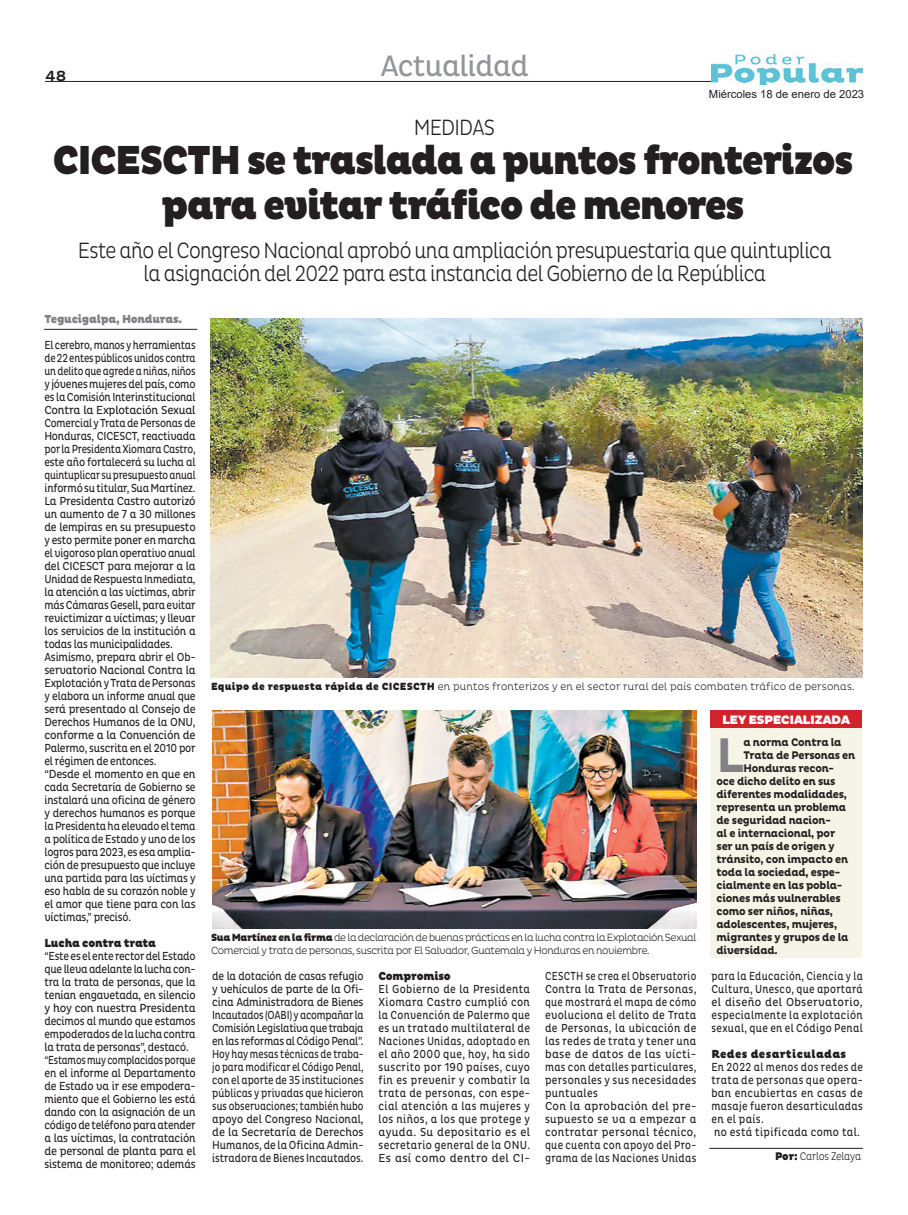
<style>
.page{position:relative;width:908px;height:1215px;background:#fff}
.page>*{position:absolute;margin:0;border:0;box-sizing:border-box;transform-origin:0 0}
.t1{font:700 49.5px "Pluto";color:#808285;scale:.9 1}
.t2{font:900 41.25px/45.5px "Pluto";letter-spacing:-.05em;color:#231f20;text-align:center;scale:.9 1}
.t3{font:30px "Pluto Cond";letter-spacing:-.025em;color:#939598}
.t4{font:300 22.5px/23.8px "Pluto Cond";letter-spacing:-.03em;color:#231f20;text-align:center;scale:.9 1}
.t5{font:500 15px "Pluto";color:#231f20}
.t6{font:900 12.5px "Pluto";letter-spacing:-.045em;color:#fff}
.t7{font:11.88px/13px "Pluto Cond";letter-spacing:-.02em;color:#231f20;scale:.86 1}
.t8{font:11.88px/13px "Pluto Cond";letter-spacing:-.02em;color:#231f20;text-align:justify;scale:.9 1}
.t9{font:11.88px/13px "Pluto Cond";letter-spacing:-.02em;color:#231f20;scale:.89 1}
.t10{font:11.88px/13px "Pluto Cond";letter-spacing:.03em;color:#231f20;scale:.83 1}
.t11{font:11.88px/13px "Pluto Cond";letter-spacing:.03em;color:#231f20;scale:.87 1}
.t12{font:11.88px/13px "Pluto Cond";letter-spacing:-.02em;color:#231f20;text-align:justify;scale:.85 1}
.t13{font:900 11.88px "Pluto";letter-spacing:-.02em;color:#231f20;scale:.9 1}
.t14{font:900 11.88px "Pluto";letter-spacing:-.02em;color:#808285;scale:.9 1}
.t15{font:900 11.88px "Pluto";letter-spacing:.03em;color:#231f20;scale:.9 1}
.t16{font:700 11.25px "Pluto";letter-spacing:-.02em;color:#231f20;scale:.9 1}
.t17{font:11.25px "Arial";color:#231f20}
.t18{font:300 11.25px "Pluto Cond";letter-spacing:-.01em;color:#231f20;scale:.9 1}
.t19{font:300 10.62px/13px "Pluto";letter-spacing:-.04em;color:#231f20;scale:.9 1}
.t20{font:300 10.62px "Pluto";letter-spacing:.02em;color:#231f20;scale:.9 1}
.s1{font-weight:900}
.s2{font-family:"Pluto";font-weight:900}
</style>
<div class="page">
<hr style="left:45px;top:81px;width:817px;height:1px;background:#231f20">
<img style="left:711px;top:54px;width:151px;height:30px">
<img style="left:210px;top:318px;width:651px;height:360px">
<hr style="left:709px;top:1148px;width:153px;height:1px;background:#231f20">
<hr style="left:44px;top:329px;width:153px;height:1px;background:#231f20">
<div style="left:710px;top:715px;width:151px;height:243px;background:#f5f4e6"></div>
<div style="left:710px;top:710px;width:151px;height:18px;background:#d1232a"></div>
<img style="left:213px;top:710px;width:483px;height:219px">
<p class="t5" style="left:45px;top:67px;width:23px">48</p>
<h3 class="t3" style="left:380px;top:48px;width:150px">Actualidad</h3>
<h3 class="t4" style="left:413px;top:115px;width:92px">MEDIDAS</h3>
<p class="t17" style="left:708px;top:86px;width:157px">Miércoles 18 de enero de 2023</p>
<h2 class="t2" style="left:53px;top:139px;width:891px">CICESCTH se traslada a puntos fronterizos para evitar tráfico de menores</h2>
<h3 class="t4" style="left:78px;top:238px;width:838px">Este año el Congreso Nacional aprobó una ampliación presupuestaria que quintuplica la asignación del 2022 para esta instancia del Gobierno de la República</h3>
<p class="t14" style="left:44px;top:312px;width:155px">Tegucigalpa, Honduras.</p>
<p class="t7" style="left:44px;top:339px;width:177px">El cerebro, manos y herramientas de 22 entes públicos unidos contra un delito que agrede a niñas, niños y jóvenes mujeres del país, como es la Comisión Interinstitucional<br>Contra la Explotación Sexual<br>Comercial y Trata de Personas de<br>Honduras, CICESCT, reactivada por la Presidenta Xiomara Castro, este año fortalecerá su lucha al quintuplicar su presupuesto anual informó su titular, Sua Martínez.<br>La Presidenta Castro autorizó un aumento de 7 a 30 millones de lempiras en su presupuesto y esto permite poner en marcha el vigoroso plan operativo anual del CICESCT para mejorar a la<br>Unidad de Respuesta Inmediata, la atención a las víctimas, abrir más Cámaras Gesell, para evitar revictimizar a víctimas; y llevar los servicios de la institución a todas las municipalidades.<br>Asimismo, prepara abrir el Ob&shy;servatorio Nacional Contra la<br>Explotación y Trata de Personas y elabora un informe anual que será presentado al Consejo de<br>Derechos Humanos de la ONU, conforme a la Convención de<br>Palermo, suscrita en el 2010 por el régimen de entonces.<br>“Desde el momento en que en cada Secretaría de Gobierno se instalará una oficina de género y derechos humanos es porque la Presidenta ha elevado el tema a política de Estado y uno de los logros para 2023, es esa amplia&shy;ción de presupuesto que incluye una partida para las víctimas y eso habla de su corazón noble y el amor que tiene para con las víctimas,” precisó.</p>
<p class="t13" style="left:44px;top:936px;width:125px">Lucha contra trata</p>
<p class="t9" style="left:44px;top:950px;width:171px">“Este es el ente rector del Estado que lleva adelante la lucha con&shy;tra la trata de personas, que la tenían engavetada, en silencio y hoy con nuestra Presidenta decimos al mundo que estamos empoderados de la lucha contra la trata de personas”, destacó. “Estamos muy complacidos porque en el informe al Departamento de Estado va ir ese empodera&shy;miento que el Gobierno les está dando con la asignación de un código de teléfono para atender a las víctimas, la contratación de personal de planta para el sistema de monitoreo; además</p>
<p class="t20" style="left:211px;top:681px;width:716px"><span class="s1">Equipo de respuesta rápida de CICESCTH</span> en puntos fronterizos y en el sector rural del país combaten tráfico de personas.</p>
<p class="t6" style="left:721px;top:712px;width:130px">LEY ESPECIALIZADA</p>
<h1 class="t1" style="left:716px;top:727px;width:32px">L</h1>
<p class="t16" style="left:743px;top:735px;width:110px">a norma Contra la</p>
<p class="t16" style="left:743px;top:748px;width:126px">Trata de Personas en</p>
<p class="t16" style="left:743px;top:762px;width:102px">Honduras recon-</p>
<p class="t16" style="left:716px;top:774px;width:134px">oce dicho delito en sus</p>
<p class="t16" style="left:716px;top:787px;width:146px">diferentes modalidades,</p>
<p class="t16" style="left:716px;top:801px;width:145px">representa un problema</p>
<p class="t16" style="left:716px;top:814px;width:129px">de seguridad nacion-</p>
<p class="t16" style="left:716px;top:826px;width:133px">al e internacional, por</p>
<p class="t16" style="left:716px;top:839px;width:132px">ser un país de origen y</p>
<p class="t16" style="left:716px;top:853px;width:148px">tránsito, con impacto en</p>
<p class="t16" style="left:716px;top:866px;width:139px">toda la sociedad, espe-</p>
<p class="t16" style="left:716px;top:878px;width:141px">cialmente en las pobla-</p>
<p class="t16" style="left:716px;top:891px;width:140px">ciones más vulnerables</p>
<p class="t16" style="left:716px;top:904px;width:131px">como ser niños, niñas,</p>
<p class="t16" style="left:716px;top:918px;width:135px">adolescentes, mujeres,</p>
<p class="t16" style="left:716px;top:931px;width:148px">migrantes y grupos de la</p>
<p class="t16" style="left:716px;top:944px;width:69px">diversidad.</p>
<p class="t19" style="left:211px;top:931px;width:540px"><span class="s1">Sua Martínez en la firma</span> de la declaración de buenas prácticas en la lucha contra la Explotación Sexual<br>Comercial y trata de personas, suscrita por El Salvador, Guatemala y Honduras en noviembre.</p>
<p class="t8" style="left:212px;top:969px;width:170px">de la dotación de casas refugio y vehículos de parte de la Ofi&shy;cina Administradora de Bienes Incautados (OABI) y acompañar la Comisión Legislativa que trabaja en las reformas al Código Penal”.<br>Hoy hay mesas técnicas de traba&shy;jo para modificar el Código Penal, con el aporte de 35 instituciones públicas y privadas que hicieron sus observaciones; también hubo apoyo del Congreso Nacional, de la Secretaría de Derechos Humanos, de la Oficina Admin&shy;istradora de Bienes Incautados.</p>
<p class="t13" style="left:378px;top:969px;width:82px">Compromiso</p>
<p class="t10" style="left:545px;top:969px;width:184px">CESCTH se crea el Observatorio<br>Contra la Trata de Personas, que mostrará el mapa de cómo evoluciona el delito de Trata de Personas, la ubicación de las redes de trata y tener una base de datos de las vícti&shy;mas con detalles particulares, personales y sus necesidades puntuales<br>Con la aprobación del pre&shy;supuesto se va a empezar a contratar personal técnico, que cuenta con apoyo del Pro&shy;grama de las Naciones Unidas</p>
<p class="t12" style="left:711px;top:969px;width:179px">para la Educación, Ciencia y la Cultura, Unesco, que aportará el diseño del Observatorio, especialmente la explotación sexual, que en el Código Penal</p>
<p class="t8" style="left:378px;top:982px;width:170px">El Gobierno de la Presidenta Xiomara Castro cumplió con la Convención de Palermo que es un tratado multilateral de Naciones Unidas, adoptado en el año 2000 que, hoy, ha sido suscrito por 190 países, cuyo fin es prevenir y combatir la trata de personas, con espe&shy;cial atención a las mujeres y los niños, a los que protege y ayuda. Su depositario es el secretario general de la ONU.<br>Es así como dentro del CI-</p>
<p class="t15" style="left:711px;top:1047px;width:151px">Redes desarticuladas</p>
<p class="t11" style="left:711px;top:1060px;width:175px">En 2022 al menos dos redes de trata de personas que opera&shy;ban encubiertas en casas de masaje fueron desarticuladas en el país.<br>no está tipificada como tal.</p>
<p class="t18" style="left:774px;top:1150px;width:97px"><span class="s2">Por:</span> Carlos Zelaya</p>
</div>
